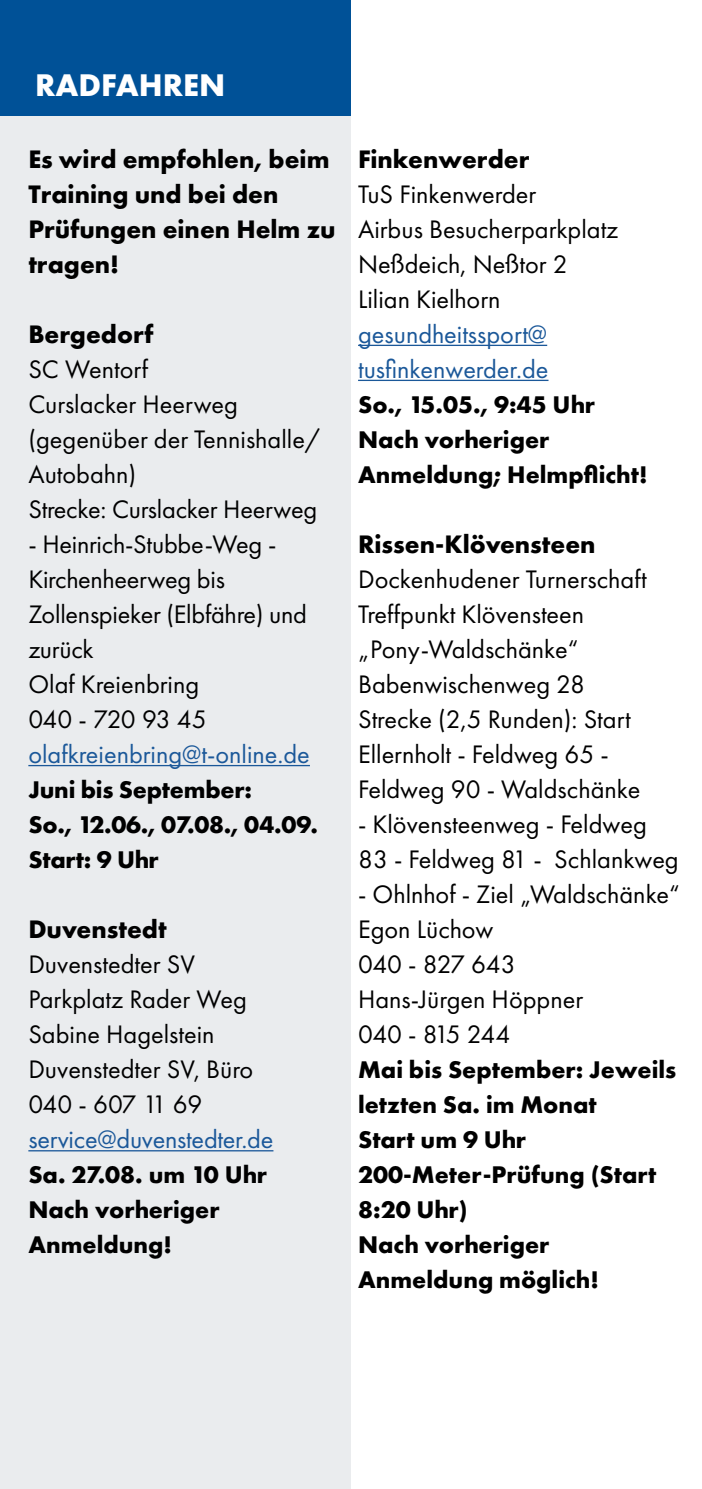
<style>
.page{position:relative;width:702px;height:1489px;background:#fff}
.page>*{position:absolute;margin:0;border:0;box-sizing:border-box;transform-origin:0 0}
.t1{font:700 32.5px "Futura PT";color:#fff}
.t2{font:26.25px/35px "Futura PT";color:#000}
.t3{font:700 26.25px/35px "Futura PT";color:#000}
.t4{font:26.25px/35px "Futura PT";color:#1b5899}
.t5{font:700 25px/35px "Futura PT";color:#000}
</style>
<div class="page">
<div style="left:0;top:68px;width:351px;height:1420px;background:#eaecee"></div>
<div style="left:0;top:0;width:351px;height:116px;background:#005197"></div>
<hr style="left:28px;top:765px;width:282px;height:1px;background:#1b5899">
<hr style="left:28px;top:1150px;width:245px;height:1px;background:#1b5899">
<hr style="left:358px;top:345px;width:189px;height:1px;background:#1b5899">
<hr style="left:358px;top:380px;width:190px;height:1px;background:#1b5899">
<p class="t1" style="left:35px;top:64px;width:192px">RADFAHREN</p>
<p class="t3" style="left:28px;top:141px;width:309px">Es wird empfohlen, beim<br>Training und bei den<br>Prüfungen einen Helm zu tragen!</p>
<p class="t3" style="left:28px;top:316px;width:127px">Bergedorf</p>
<p class="t2" style="left:28px;top:351px;width:294px">SC Wentorf<br>Curslacker Heerweg (gegenüber der Tennishalle/<br>Autobahn)<br>Strecke: Curslacker Heerweg</p>
<p class="t2" style="left:28px;top:526px;width:280px">- Heinrich-Stubbe-Weg -<br>Kirchenheerweg bis<br>Zollenspieker (Elbfähre) und zurück<br>Olaf Kreienbring<br>040 - 720 93 45</p>
<p class="t4" style="left:28px;top:736px;width:283px">olafkreienbring@t-online.de</p>
<p class="t5" style="left:28px;top:771px;width:291px">Juni bis September:<br>So., 12.06., 07.08., 04.09.<br>Start: 9 Uhr</p>
<p class="t3" style="left:28px;top:911px;width:140px">Duvenstedt</p>
<p class="t2" style="left:28px;top:946px;width:226px">Duvenstedter SV<br>Parkplatz Rader Weg<br>Sabine Hagelstein<br>Duvenstedter SV, Büro<br>040 - 607 11 69</p>
<p class="t4" style="left:28px;top:1121px;width:246px">service@duvenstedter.de</p>
<p class="t5" style="left:28px;top:1156px;width:240px">Sa. 27.08. um 10 Uhr<br>Nach vorheriger<br>Anmeldung!</p>
<p class="t3" style="left:358px;top:141px;width:173px">Finkenwerder</p>
<p class="t2" style="left:358px;top:176px;width:262px">TuS Finkenwerder<br>Airbus Besucherparkplatz<br>Neßdeich, Neßtor 2<br>Lilian Kielhorn</p>
<p class="t4" style="left:358px;top:316px;width:192px">gesundheitssport@ tusfinkenwerder.de</p>
<p class="t5" style="left:358px;top:386px;width:291px">So., 15.05., 9:45 Uhr<br>Nach vorheriger<br>Anmeldung; Helmpflicht!</p>
<p class="t3" style="left:358px;top:526px;width:239px">Rissen-Klövensteen</p>
<p class="t2" style="left:358px;top:561px;width:290px">Dockenhudener Turnerschaft<br>Treffpunkt Klövensteen „Pony-Waldschänke“<br>Babenwischenweg 28<br>Strecke (2,5 Runden): Start<br>Ellernholt - Feldweg 65 -<br>Feldweg 90 - Waldschänke</p>
<p class="t2" style="left:358px;top:806px;width:322px">- Klövensteenweg - Feldweg<br>83 - Feldweg 81 - Schlankweg</p>
<p class="t2" style="left:358px;top:876px;width:323px">- Ohlnhof - Ziel „Waldschänke“<br>Egon Lüchow<br>040 - 827 643<br>Hans-Jürgen Höppner<br>040 - 815 244</p>
<p class="t5" style="left:358px;top:1051px;width:320px">Mai bis September: Jeweils letzten Sa. im Monat<br>Start um 9 Uhr<br>200-Meter-Prüfung (Start<br>8:20 Uhr)<br>Nach vorheriger<br>Anmeldung möglich!</p>
</div>
